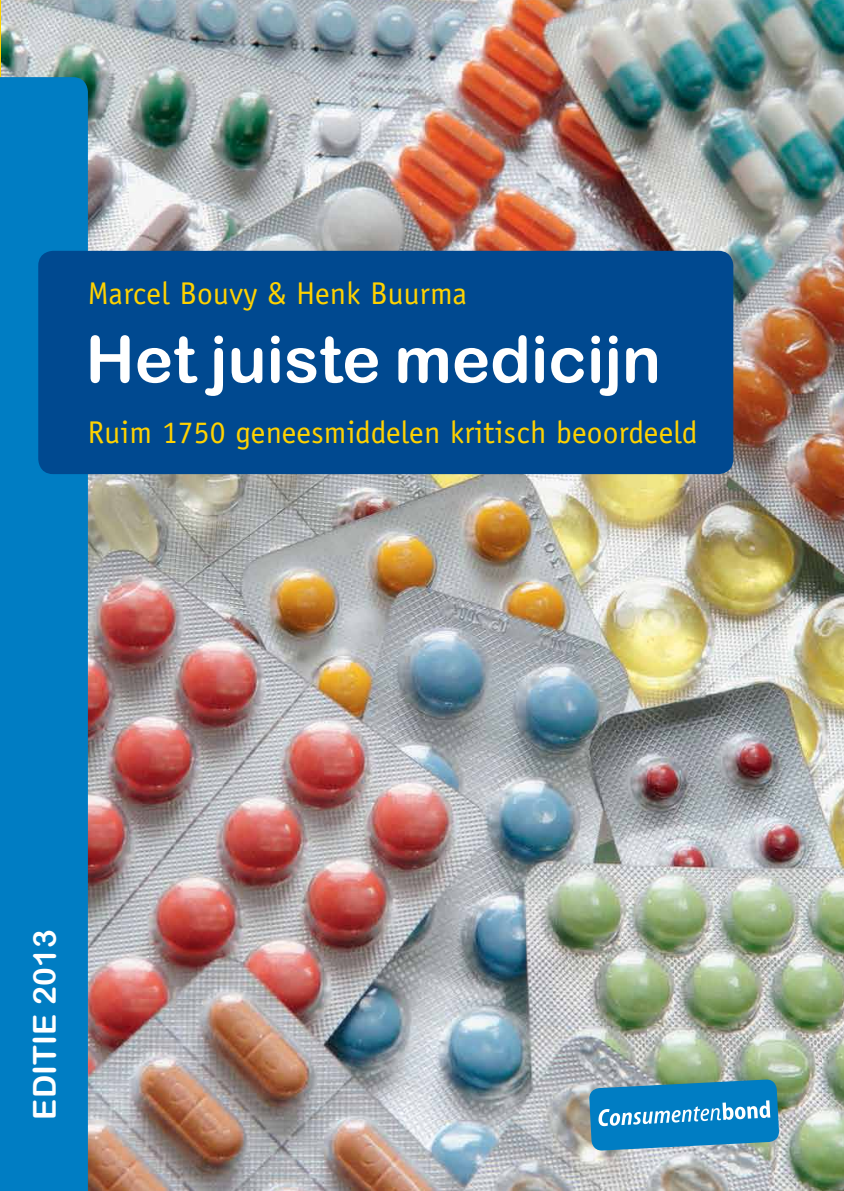
<style>
.page{position:relative;width:844px;height:1191px;background:#fff}
.page>*{position:absolute;margin:0;border:0;box-sizing:border-box;transform-origin:0 0}
.t1{font:64.75px "Arial Rounded MT Bold";color:#fff}
.t2{font:31.5px "Officina Sans";letter-spacing:.005em;color:#ffd200}
.t3{font:31.5px "Arial Rounded MT Bold";letter-spacing:.01em;color:#fff}
</style>
<div class="page">
<img style="left:1px;top:0;width:842px;height:1191px">
<div style="left:0;top:77px;width:88px;height:1114px;background:#007dc3"></div>
<div style="left:38px;top:251px;width:695px;height:223px;background:#004990;border-radius:15px"></div>
<svg style="left:589px;top:1079px;width:189px;height:71px;background:#2c8ec3"></svg>
<p class="t2" style="left:88px;top:275px;width:380px">Marcel Bouvy &amp; Henk Buurma</p>
<h1 class="t1" style="left:85px;top:321px;width:577px">Het juiste medicijn</h1>
<p class="t2" style="left:88px;top:414px;width:611px">Ruim 1750 geneesmiddelen kritisch beoordeeld</p>
<p class="t3" style="left:26px;top:967px;width:39px;rotate:-90deg">09</p>
<p class="t3" style="left:26px;top:1119px;width:191px;rotate:-90deg">EDITIE 2013</p>
</div>
